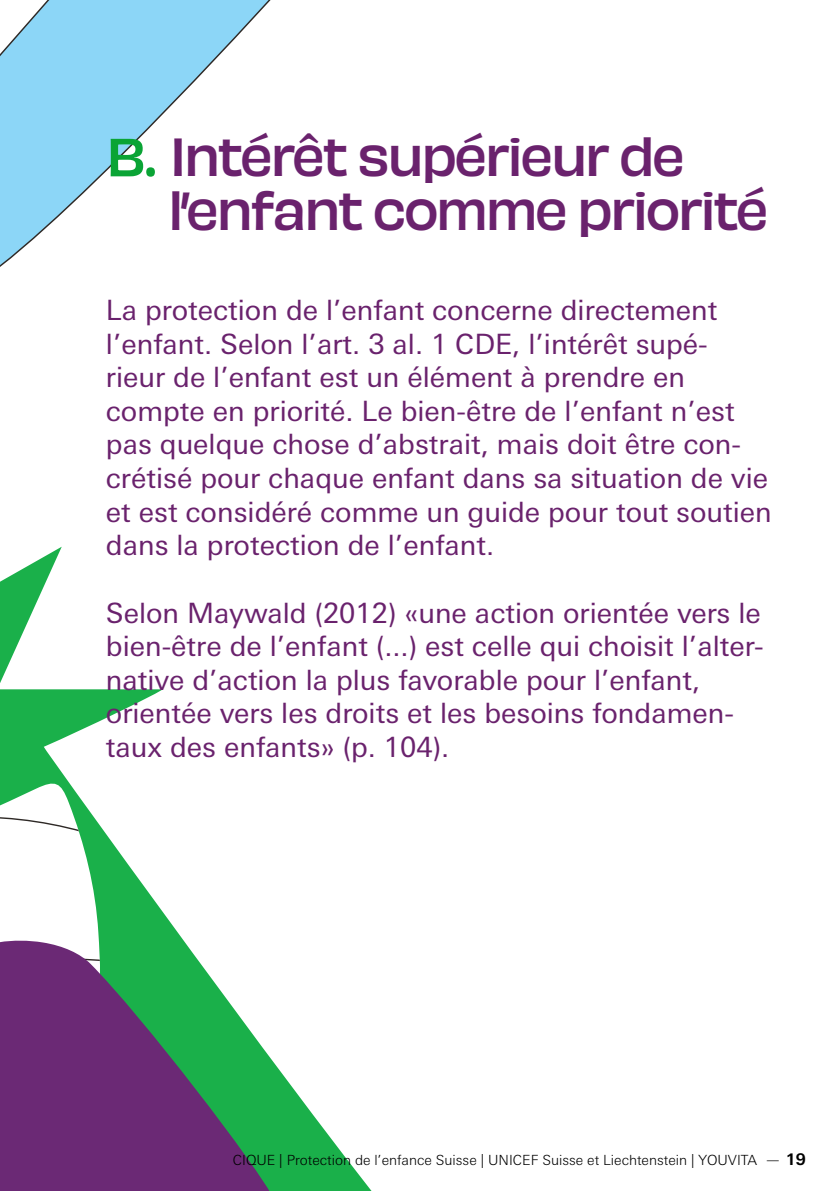
<style>
.page{position:relative;width:840px;height:1191px;background:#fff}
.page>*{position:absolute;margin:0;border:0;box-sizing:border-box;transform-origin:0 0}
.t1{font:50px/54px "Obviously Var Comp Th";letter-spacing:-.05em;color:#6a226d}
.t2{font:28px/33.6px "Univers Next Pro";color:#6a226d}
.t3{font:300 14px "Univers Next Pro";color:#000}
.s1{color:#0aa435}
.s2{font-size:16px}
.s3{font-weight:700;font-size:16px}
</style>
<div class="page">
<svg style="left:0;top:546px;width:372px;height:645px"></svg>
<svg style="left:0;top:779px;width:102px;height:30px"></svg>
<svg style="left:0;top:809px;width:102px;height:129px"></svg>
<svg style="left:0;top:938px;width:279px;height:253px;background:#646477"></svg>
<svg style="left:0;top:0;width:271px;height:267px;fill:#8cd6f7"></svg>
<h1 class="t1" style="left:168px;top:132px;width:601px;text-indent:-62px"><span class="s1">B.</span> Intérêt supérieur de l’enfant comme priorité</h1>
<p class="t2" style="left:106px;top:293px;width:667px">La protection de l’enfant concerne directement l’enfant. Selon l’art. 3 al. 1 CDE, l’intérêt supé&shy;rieur de l’enfant est un élément à prendre en compte en priorité. Le bien-être de l’enfant n’est pas quelque chose d’abstrait, mais doit être con&shy;crétisé pour chaque enfant dans sa situation de vie et est considéré comme un guide pour tout soutien dans la protection de l’enfant.</p>
<p class="t2" style="left:106px;top:596px;width:659px">Selon Maywald (2012) «une action orientée vers le bien-être de l’enfant (...) est celle qui choisit l’alter&shy;native d’action la plus favorable pour l’enfant, orientée vers les droits et les besoins fondamen&shy;taux des enfants» (p. 104).</p>
<p class="t3" style="left:233px;top:1152px;width:574px">CIQUE | Protection de l’enfance Suisse | UNICEF Suisse et Liechtenstein | YOUVITA <span class="s2">—</span> <span class="s3">19</span></p>
</div>
